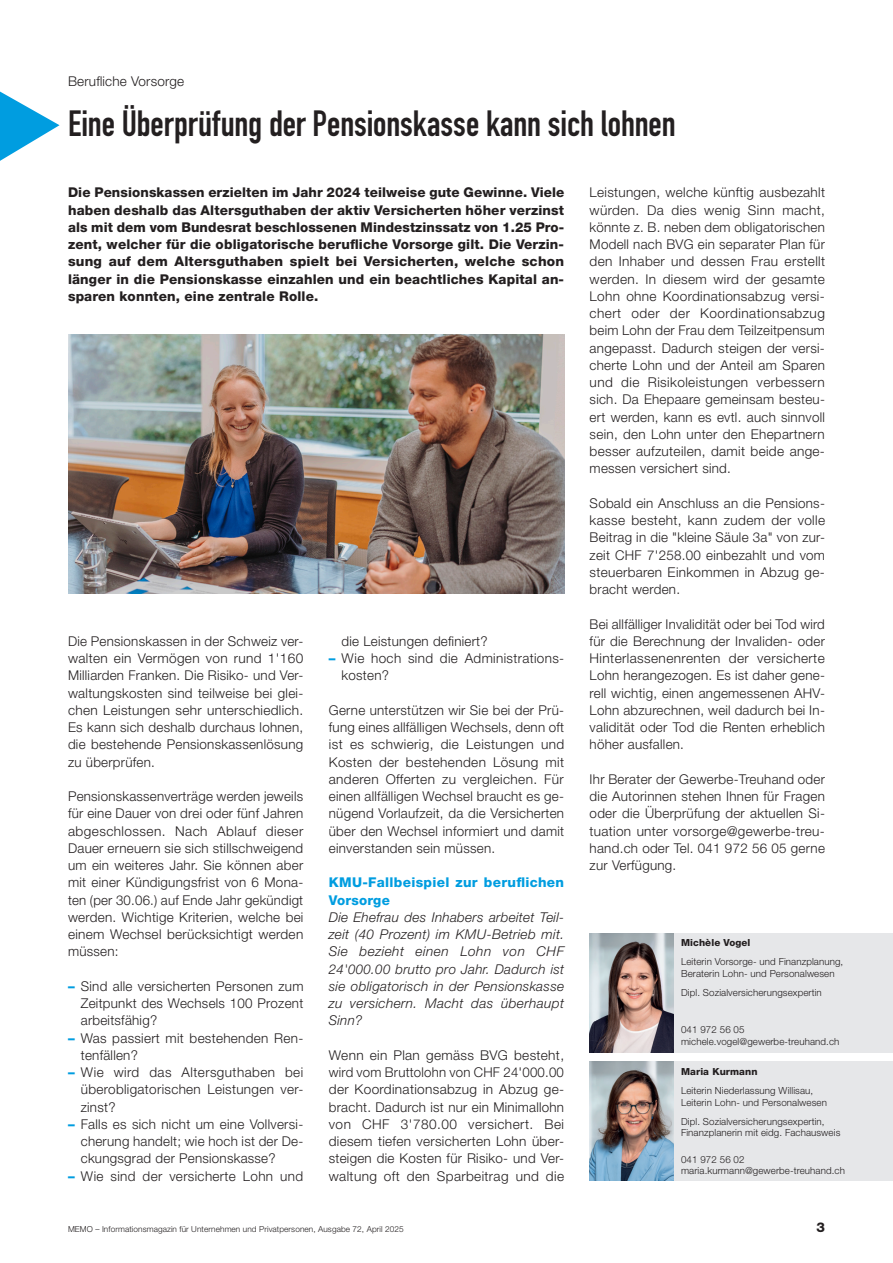
<style>
.page{position:relative;width:893px;height:1263px;background:#fff}
.page>*{position:absolute;margin:0;border:0;box-sizing:border-box;transform-origin:0 0}
._02_Titel{font:36px "DIN Engschrift Std";letter-spacing:-.005em;color:#231f20}
._04_Grundtext{font:300 13.5px/17.2px "Helvetica Neue LT Pro";letter-spacing:.02em;color:#231f20;text-align:justify}
._03_Lead{font:800 13.5px/17.2px "Helvetica Neue LT Pro";letter-spacing:.01em;color:#231f20;text-align:justify}
._04_Grundtext-2{font:italic 300 13.5px/17.2px "Helvetica Neue LT Pro";letter-spacing:.025em;color:#231f20;text-align:justify}
._04_Grundtext-3{font:800 13.5px/17.2px "Helvetica Neue LT Pro";letter-spacing:.02em;color:#009de0}
._01_Rubrik{font:300 13.5px "Helvetica Neue LT Std";letter-spacing:.015em;color:#231f20}
._06_Autor{font:300 9.75px/11.7px "Helvetica Neue LT Std";letter-spacing:.01em;color:#231f20}
._06_Autor_Name{font:300 9.75px/11.7px "Helvetica Neue LT Std";letter-spacing:.01em;color:#231f20}
._06_Autor_Name-2{font:800 9.75px "Helvetica Neue LT Pro";letter-spacing:.01em;color:#231f20}
.t1{font:300 8.25px "Helvetica Neue LT Pro";letter-spacing:.01em;color:#231f20}
.s1{font-weight:800;color:#009de0}
</style>
<div class="page">
<svg style="left:0;top:92px;width:60px;height:69px"></svg>
<img style="left:590px;top:1061px;width:85px;height:120px">
<div style="left:675px;top:1061px;width:218px;height:120px;background:#e6e7e9"></div>
<img style="left:590px;top:933px;width:85px;height:119px">
<img style="left:68px;top:335px;width:496px;height:259px">
<div style="left:675px;top:933px;width:218px;height:119px;background:#e6e7e9"></div>
<p class="_01_Rubrik" style="left:68px;top:73px;width:118px">Berufliche Vorsorge</p>
<p class="_02_Titel" style="left:68px;top:102px;width:609px">Eine Überprüfung der Pensionskasse kann sich lohnen</p>
<p class="_03_Lead" style="left:68px;top:184px;width:498px">Die Pensionskassen erzielten im Jahr 2024 teilweise gute Gewinne. Viele haben deshalb das Altersguthaben der aktiv Versicherten höher verzinst als mit dem vom Bundesrat beschlossenen Mindestzinssatz von 1.25 Pro&shy;zent, welcher für die obligatorische berufliche Vorsorge gilt. Die Verzin&shy;sung auf dem Altersguthaben spielt bei Versicherten, welche schon länger in die Pensionskasse einzahlen und ein beachtliches Kapital an&shy;sparen konnten, eine zentrale Rolle.</p>
<p class="_04_Grundtext" style="left:590px;top:184px;width:237px">Leistungen, welche künftig ausbezahlt würden. Da dies wenig Sinn macht, könnte z. B. neben dem obligatorischen Modell nach BVG ein separater Plan für den Inhaber und dessen Frau erstellt werden. In diesem wird der gesamte Lohn ohne Koordinationsabzug versi&shy;chert oder der Koordinationsabzug beim Lohn der Frau dem Teilzeitpensum angepasst. Dadurch steigen der versi&shy;cherte Lohn und der Anteil am Sparen und die Risikoleistungen verbessern sich. Da Ehepaare gemeinsam besteu&shy;ert werden, kann es evtl. auch sinnvoll sein, den Lohn unter den Ehepartnern besser aufzuteilen, damit beide ange&shy;messen versichert sind.</p>
<p class="_04_Grundtext" style="left:590px;top:494px;width:237px">Sobald ein Anschluss an die Pensions&shy;kasse besteht, kann zudem der volle Beitrag in die "kleine Säule 3a" von zur&shy;zeit CHF 7'258.00 einbezahlt und vom steuerbaren Einkommen in Abzug ge&shy;bracht werden.</p>
<p class="_04_Grundtext" style="left:590px;top:615px;width:237px">Bei allfälliger Invalidität oder bei Tod wird für die Berechnung der Invaliden- oder Hinterlassenenrenten der versicherte Lohn herangezogen. Es ist daher gene&shy;rell wichtig, einen angemessenen AHV-Lohn abzurechnen, weil dadurch bei In&shy;validität oder Tod die Renten erheblich höher ausfallen.</p>
<p class="_04_Grundtext" style="left:590px;top:770px;width:237px">Ihr Berater der Gewerbe-Treuhand oder die Autorinnen stehen Ihnen für Fragen oder die Überprüfung der aktuellen Si&shy;tuation unter vorsorge@gewerbe-treu&shy;hand.ch oder Tel. 041 972 56 05 gerne zur Verfügung.</p>
<p class="_04_Grundtext" style="left:68px;top:632px;width:237px">Die Pensionskassen in der Schweiz ver&shy;walten ein Vermögen von rund 1'160<br>Milliarden Franken. Die Risiko- und Ver&shy;waltungskosten sind teilweise bei glei&shy;chen Leistungen sehr unterschiedlich.<br>Es kann sich deshalb durchaus lohnen, die bestehende Pensionskassenlösung zu überprüfen.</p>
<p class="_04_Grundtext" style="left:68px;top:787px;width:237px">Pensionskassenverträge werden jeweils für eine Dauer von drei oder fünf Jahren abgeschlossen. Nach Ablauf dieser Dauer erneuern sie sich stillschweigend um ein weiteres Jahr. Sie können aber mit einer Kündigungsfrist von 6 Mona&shy;ten (per 30.06.) auf Ende Jahr gekündigt werden. Wichtige Kriterien, welche bei einem Wechsel berücksichtigt werden müssen:</p>
<p class="_04_Grundtext" style="left:81px;top:977px;width:224px;text-indent:-13px"><span class="s1">–</span> Sind alle versicherten Personen zum Zeitpunkt des Wechsels 100 Prozent arbeitsfähig?</p>
<p class="_04_Grundtext" style="left:81px;top:1029px;width:224px;text-indent:-13px"><span class="s1">–</span> Was passiert mit bestehenden Ren&shy;tenfällen?</p>
<p class="_04_Grundtext" style="left:81px;top:1063px;width:224px;text-indent:-13px"><span class="s1">–</span> Wie wird das Altersguthaben bei überobligatorischen Leistungen ver&shy;zinst?</p>
<p class="_04_Grundtext" style="left:81px;top:1115px;width:224px;text-indent:-13px"><span class="s1">–</span> Falls es sich nicht um eine Vollversi&shy;cherung handelt; wie hoch ist der De&shy;ckungsgrad der Pensionskasse?</p>
<p class="_04_Grundtext" style="left:68px;top:1167px;width:237px"><span class="s1">–</span> Wie sind der versicherte Lohn und</p>
<p class="_04_Grundtext" style="left:342px;top:632px;width:147px">die Leistungen definiert?</p>
<p class="_04_Grundtext" style="left:342px;top:649px;width:224px;text-indent:-13px"><span class="s1">–</span> Wie hoch sind die Administrations&shy;kosten?</p>
<p class="_04_Grundtext" style="left:329px;top:701px;width:237px">Gerne unterstützen wir Sie bei der Prü&shy;fung eines allfälligen Wechsels, denn oft ist es schwierig, die Leistungen und Kosten der bestehenden Lösung mit anderen Offerten zu vergleichen. Für einen allfälligen Wechsel braucht es ge&shy;nügend Vorlaufzeit, da die Versicherten über den Wechsel informiert und damit einverstanden sein müssen.</p>
<p class="_04_Grundtext-3" style="left:329px;top:874px;width:237px">KMU-Fallbeispiel zur beruflichen<br>Vorsorge</p>
<p class="_04_Grundtext-2" style="left:329px;top:908px;width:237px">Die Ehefrau des Inhabers arbeitet Teil&shy;zeit (40 Prozent) im KMU-Betrieb mit.<br>Sie bezieht einen Lohn von CHF 24'000.00 brutto pro Jahr. Dadurch ist sie obligatorisch in der Pensionskasse zu versichern. Macht das überhaupt Sinn?</p>
<p class="_04_Grundtext" style="left:329px;top:1046px;width:237px">Wenn ein Plan gemäss BVG besteht, wird vom Bruttolohn von CHF 24'000.00 der Koordinationsabzug in Abzug ge&shy;bracht. Dadurch ist nur ein Minimallohn von CHF 3'780.00 versichert. Bei diesem tiefen versicherten Lohn über&shy;steigen die Kosten für Risiko- und Ver&shy;waltung oft den Sparbeitrag und die</p>
<p class="_06_Autor_Name-2" style="left:681px;top:937px;width:71px">Michèle Vogel</p>
<p class="_06_Autor" style="left:681px;top:956px;width:164px">Leiterin Vorsorge- und Finanzplanung,<br>Beraterin Lohn- und Personalwesen</p>
<p class="_06_Autor" style="left:681px;top:987px;width:142px">Dipl. Sozialversicherungsexpertin</p>
<p class="_06_Autor" style="left:681px;top:1024px;width:160px">041 972 56 05 michele.vogel@gewerbe-treuhand.ch</p>
<p class="_06_Autor_Name-2" style="left:681px;top:1066px;width:78px">Maria Kurmann</p>
<p class="_06_Autor_Name" style="left:681px;top:1084px;width:147px">Leiterin Niederlassung Willisau,<br>Leiterin Lohn- und Personalwesen</p>
<p class="_06_Autor" style="left:681px;top:1115px;width:161px">Dipl. Sozialversicherungsexpertin,<br>Finanzplanerin mit eidg. Fachausweis</p>
<p class="_06_Autor" style="left:681px;top:1153px;width:165px">041 972 56 02 maria.kurmann@gewerbe-treuhand.ch</p>
<p class="t1" style="left:68px;top:1224px;width:337px">MEMO – Informationsmagazin für Unternehmen und Privatpersonen, Ausgabe 72, April 2025</p>
<p class="_03_Lead" style="left:816px;top:1219px;width:10px">3</p>
</div>
